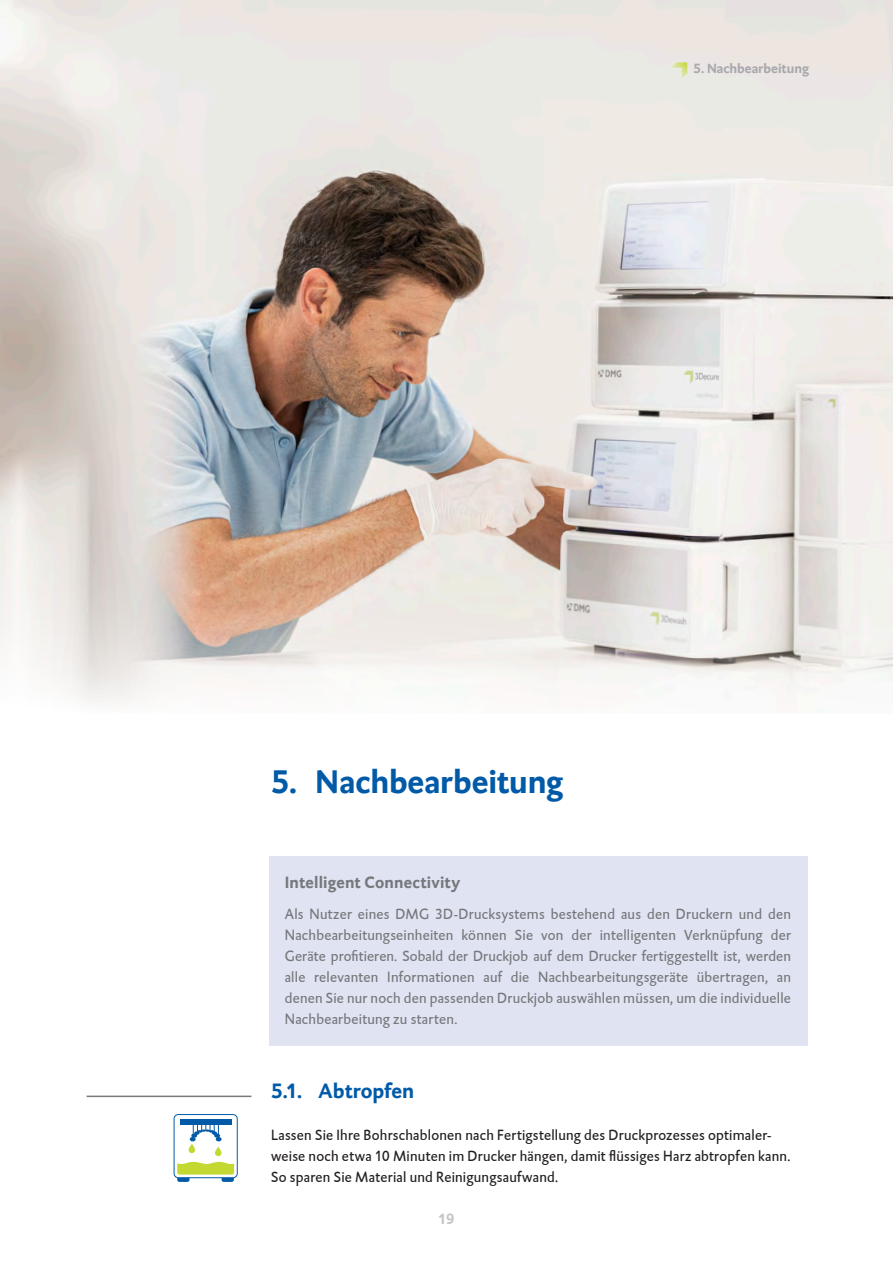
<style>
.page{position:relative;width:893px;height:1263px;background:#fff}
.page>*{position:absolute;margin:0;border:0;box-sizing:border-box;transform-origin:0 0}
.t1{font:700 33px "DTL Caspari Global";letter-spacing:-.005em;color:#015aa8}
.t2{font:700 21px "DTL Caspari Global";color:#015aa8}
.t3{font:700 16.5px "DTL Caspari Global";letter-spacing:.01em;color:#76787b}
.t4{font:15px/21px "DTL Caspari Global";letter-spacing:.015em;color:#76787b;text-align:justify}
.t5{font:15px/21px "DTL Caspari Global";letter-spacing:.015em;color:#231f20}
.t6{font:700 15px "DTL Caspari Global";color:#c5c6c8}
.t7{font:700 13.5px "DTL Caspari Global";color:#a8a9ad}
.s1{color:#c4d832}
</style>
<div class="page">
<img style="left:0;top:0;width:893px;height:704px">
<div style="left:177px;top:1174px;width:13px;height:8px;background:#015aa8;border-radius:2px"></div>
<div style="left:222px;top:1174px;width:12px;height:8px;background:#015aa8;border-radius:2px"></div>
<div style="left:174px;top:1114px;width:63px;height:64px;background:#fff;border-radius:4px"></div>
<div style="left:174px;top:1114px;width:64px;height:64px;border:1px solid #015aa8;border-radius:4px"></div>
<svg style="left:177px;top:1161px;width:57px;height:13px"></svg>
<div style="left:189px;top:1144px;width:6px;height:9px;background:#c4d832;border-radius:3px"></div>
<svg style="left:215px;top:1147px;width:7px;height:9px"></svg>
<div style="left:180px;top:1119px;width:51px;height:6px;background:#015aa8"></div>
<svg style="left:190px;top:1125px;width:32px;height:16px"></svg>
<hr style="left:87px;top:1095px;width:164px;height:2px;background:#76787b">
<div style="left:270px;top:856px;width:538px;height:189px;background:#e0e4f2"></div>
<p class="t7" style="left:671px;top:61px;width:139px"><span class="s1">•</span> 5. Nachbearbeitung</p>
<h1 class="t1" style="left:271px;top:762px;width:294px">5. Nachbearbeitung</h1>
<p class="t3" style="left:285px;top:872px;width:177px">Intelligent Connectivity</p>
<p class="t4" style="left:285px;top:903px;width:508px">Als Nutzer eines DMG 3D-Drucksystems bestehend aus den Druckern und den Nachbearbeitungseinheiten können Sie von der intelligenten Verknüpfung der Geräte profitieren. Sobald der Druckjob auf dem Drucker fertiggestellt ist, werden alle relevanten Informationen auf die Nachbearbeitungsgeräte übertragen, an denen Sie nur noch den passenden Druckjob auswählen müssen, um die individuelle Nachbearbeitung zu starten.</p>
<h2 class="t2" style="left:271px;top:1078px;width:144px">5.1. Abtropfen</h2>
<p class="t5" style="left:271px;top:1124px;width:521px">Lassen Sie Ihre Bohrschablonen nach Fertigstellung des Druckprozesses optimaler&shy;weise noch etwa 10 Minuten im Drucker hängen, damit flüssiges Harz abtropfen kann.<br>So sparen Sie Material und Reinigungsaufwand.</p>
<p class="t6" style="left:438px;top:1210px;width:18px">19</p>
</div>
